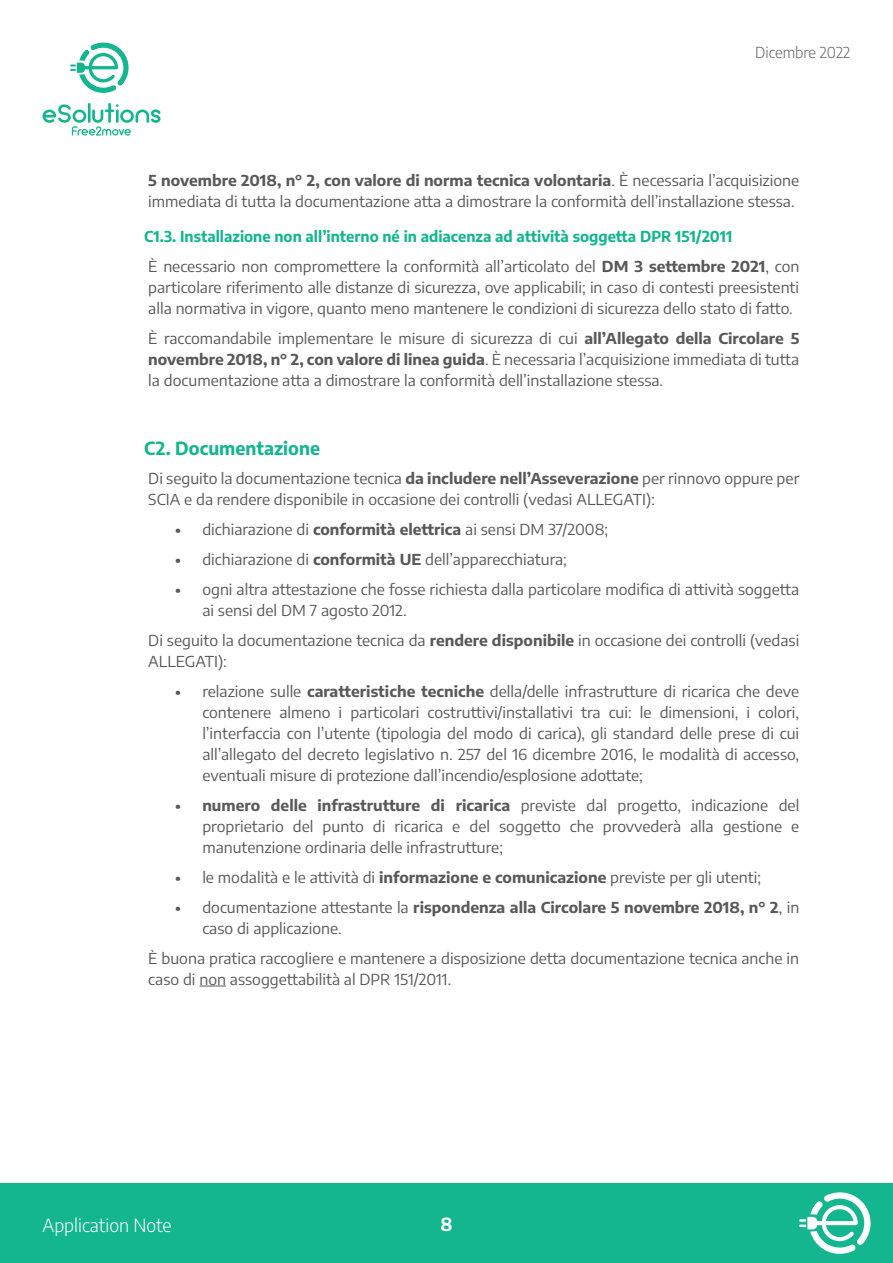
<style>
.page{position:relative;width:893px;height:1263px;background:#fff}
.page>*{position:absolute;margin:0;border:0;box-sizing:border-box;transform-origin:0 0}
.TITOLETTO{font:700 18px "Encode Sans";color:#13b68f}
.t1{font:300 18px "Encode Sans";color:#fff}
.t2{font:700 18px "Encode Sans";color:#fff}
.Body_1{font:15px/21px "Encode Sans";color:#595959;scale:1.05 1}
.TITOLETTO_2{font:700 15px "Encode Sans";color:#13b68f}
.t3{font:300 15px "Encode Sans";color:#636366}
.s1{font-weight:700}
.s2{font-weight:600}
</style>
<div class="page">
<div style="left:0;top:1183px;width:893px;height:80px;background:#13b68f"></div>
<svg style="left:70px;top:42px;width:59px;height:51px"></svg>
<svg style="left:43px;top:103px;width:118px;height:33px"></svg>
<svg style="left:799px;top:1192px;width:72px;height:62px"></svg>
<svg style="left:199px;top:986px;width:27px;height:1px"></svg>
<p class="t3" style="left:755px;top:42px;width:97px">Dicembre 2022</p>
<p class="Body_1" style="left:148px;top:169px;width:621px"><span class="s1">5 novembre 2018, n° 2, con valore di norma tecnica volontaria</span>. È necessaria l’acquisizione immediata di tutta la documentazione atta a dimostrare la conformità dell’installazione stessa.</p>
<p class="TITOLETTO_2" style="left:144px;top:226px;width:590px">C1.3. Installazione non all’interno né in adiacenza ad attività soggetta DPR 151/2011</p>
<p class="Body_1" style="left:148px;top:255px;width:622px;text-align:justify">È necessario non compromettere la conformità all’articolato del <span class="s1">DM 3 settembre 2021</span>, con particolare riferimento alle distanze di sicurezza, ove applicabili; in caso di contesti preesistenti alla normativa in vigore, quanto meno mantenere le condizioni di sicurezza dello stato di fatto.</p>
<p class="Body_1" style="left:148px;top:327px;width:621px;text-align:justify">È raccomandabile implementare le misure di sicurezza di cui <span class="s1">all’Allegato della Circolare 5 novembre 2018, n° 2, con valore di linea guida</span>. È necessaria l’acquisizione immediata di tutta la documentazione atta a dimostrare la conformità dell’installazione stessa.</p>
<p class="TITOLETTO" style="left:144px;top:436px;width:177px">C2. Documentazione</p>
<p class="Body_1" style="left:148px;top:467px;width:621px">Di seguito la documentazione tecnica <span class="s1">da includere nell’Asseverazione</span> per rinnovo oppure per<br>SCIA e da rendere disponibile in occasione dei controlli (vedasi ALLEGATI):</p>
<p class="Body_1" style="left:175px;top:518px;width:414px"><span class="s2">•</span> dichiarazione di <span class="s1">conformità elettrica</span> ai sensi DM 37/2008;</p>
<p class="Body_1" style="left:175px;top:548px;width:374px"><span class="s2">•</span> dichiarazione di <span class="s1">conformità UE</span> dell’apparecchiatura;</p>
<p class="Body_1" style="left:202px;top:578px;width:570px;text-indent:-27px"><span class="s2">•</span> ogni altra attestazione che fosse richiesta dalla particolare modifica di attività soggetta ai sensi del DM 7 agosto 2012.</p>
<p class="Body_1" style="left:148px;top:629px;width:621px">Di seguito la documentazione tecnica da <span class="s1">rendere disponibile</span> in occasione dei controlli (vedasi<br>ALLEGATI):</p>
<p class="Body_1" style="left:202px;top:680px;width:570px;text-align:justify;text-indent:-27px"><span class="s2">•</span> relazione sulle <span class="s1">caratteristiche tecniche</span> della/delle infrastrutture di ricarica che deve contenere almeno i particolari costruttivi/installativi tra cui: le dimensioni, i colori, l’interfaccia con l’utente (tipologia del modo di carica), gli standard delle prese di cui all’allegato del decreto legislativo n. 257 del 16 dicembre 2016, le modalità di accesso, eventuali misure di protezione dall’incendio/esplosione adottate;</p>
<p class="Body_1" style="left:202px;top:794px;width:570px;text-align:justify;text-indent:-27px"><span class="s2">•</span> <span class="s1">numero delle infrastrutture di ricarica</span> previste dal progetto, indicazione del proprietario del punto di ricarica e del soggetto che provvederà alla gestione e manutenzione ordinaria delle infrastrutture;</p>
<p class="Body_1" style="left:175px;top:866px;width:559px"><span class="s2">•</span> le modalità e le attività di <span class="s1">informazione e comunicazione</span> previste per gli utenti;</p>
<p class="Body_1" style="left:202px;top:896px;width:570px;text-indent:-27px"><span class="s2">•</span> documentazione attestante la <span class="s1">rispondenza alla Circolare 5 novembre 2018, n° 2</span>, in caso di applicazione.</p>
<p class="Body_1" style="left:148px;top:947px;width:621px">È buona pratica raccogliere e mantenere a disposizione detta documentazione tecnica anche in caso di non assoggettabilità al DPR 151/2011.</p>
<p class="t1" style="left:43px;top:1213px;width:131px">Application Note</p>
<p class="t2" style="left:440px;top:1212px;width:14px">8</p>
</div>
